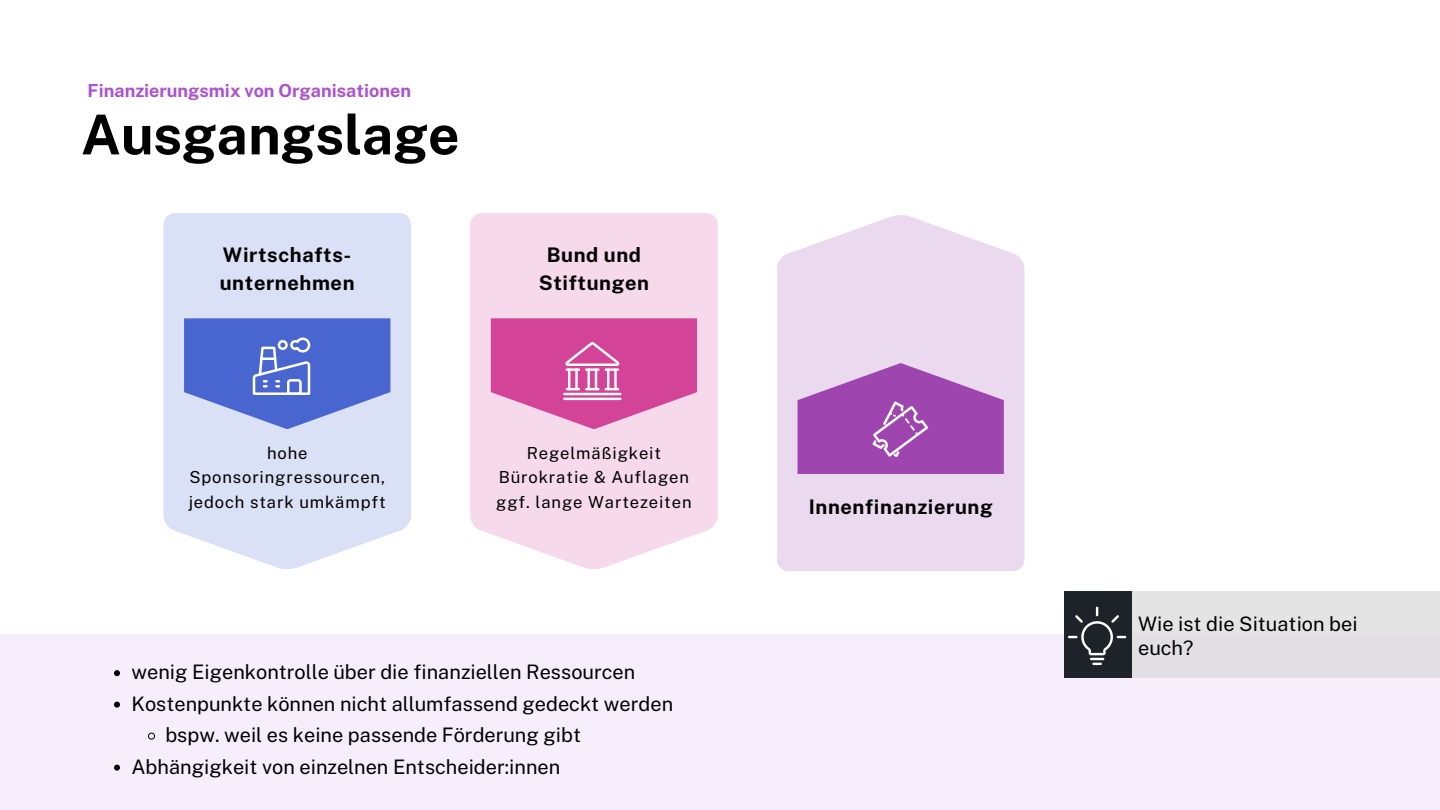
<style>
.page{position:relative;width:1440px;height:810px;background:#fff}
.page>*{position:absolute;margin:0;border:0;box-sizing:border-box;transform-origin:0 0}
.t1{font:700 55px "Public Sans";color:#000}
.t2{font:700 20.1px/27.8px "Public Sans";letter-spacing:.03em;color:#000;text-align:center}
.t3{font:20px/23.2px "Public Sans";color:#000}
.t4{font:700 18px "Public Sans";color:#ab52cc}
.t5{font:16.6px/24.8px "Public Sans";letter-spacing:.05em;color:#000;text-align:center}
</style>
<div class="page">
<svg style="left:164px;top:213px;width:247px;height:356px;background:#dce2f5"></svg>
<svg style="left:470px;top:213px;width:248px;height:356px;background:#f6dceb"></svg>
<svg style="left:777px;top:215px;width:247px;height:356px;background:#ecdbf0"></svg>
<svg style="left:184px;top:318px;width:206px;height:111px;background:#6880d7"></svg>
<svg style="left:491px;top:318px;width:206px;height:111px;background:#da65ab"></svg>
<div style="left:0;top:635px;width:1440px;height:175px;background:#f6eefa"></div>
<div style="left:1126px;top:591px;width:314px;height:87px;background:#e1dfe2"></div>
<div style="left:1064px;top:591px;width:68px;height:87px;background:#1d2329"></div>
<svg style="left:1069px;top:608px;width:56px;height:57px"></svg>
<svg style="left:114px;top:670px;width:6px;height:6px"></svg>
<svg style="left:114px;top:702px;width:6px;height:6px"></svg>
<svg style="left:148px;top:732px;width:7px;height:8px"></svg>
<svg style="left:114px;top:765px;width:6px;height:6px"></svg>
<svg style="left:798px;top:363px;width:206px;height:111px;background:#ae62bb"></svg>
<h1 class="t4" style="left:88px;top:80px;width:325px">Finanzierungsmix von Organisationen</h1>
<h4 class="t1" style="left:81px;top:102px;width:380px">Ausgangslage</h4>
<h2 class="t2" style="left:223px;top:241px;width:130px">Wirtschafts-</h2>
<p class="t2" style="left:220px;top:269px;width:136px">unternehmen</p>
<p class="t2" style="left:539px;top:241px;width:112px">Bund und<br>Stiftungen</p>
<p class="t5" style="left:189px;top:440px;width:198px">hohe<br>Sponsoringressourcen, jedoch stark umkämpft</p>
<p class="t5" style="left:527px;top:440px;width:136px">Regelmäßigkeit</p>
<p class="t5" style="left:499px;top:465px;width:192px">Bürokratie &amp; Auflagen</p>
<p class="t5" style="left:496px;top:490px;width:197px">ggf. lange Wartezeiten</p>
<p class="t2" style="left:809px;top:493px;width:186px">Innenfinanzierung</p>
<p class="t3" style="left:131px;top:660px;width:505px">wenig Eigenkontrolle über die finanziellen Ressourcen</p>
<p class="t3" style="left:131px;top:692px;width:543px">Kostenpunkte können nicht allumfassend gedeckt werden</p>
<p class="t3" style="left:165px;top:723px;width:417px">bspw. weil es keine passende Förderung gibt</p>
<p class="t3" style="left:131px;top:755px;width:430px">Abhängigkeit von einzelnen Entscheider:innen</p>
<p class="t3" style="left:1138px;top:612px;width:221px">Wie ist die Situation bei euch?</p>
</div>
